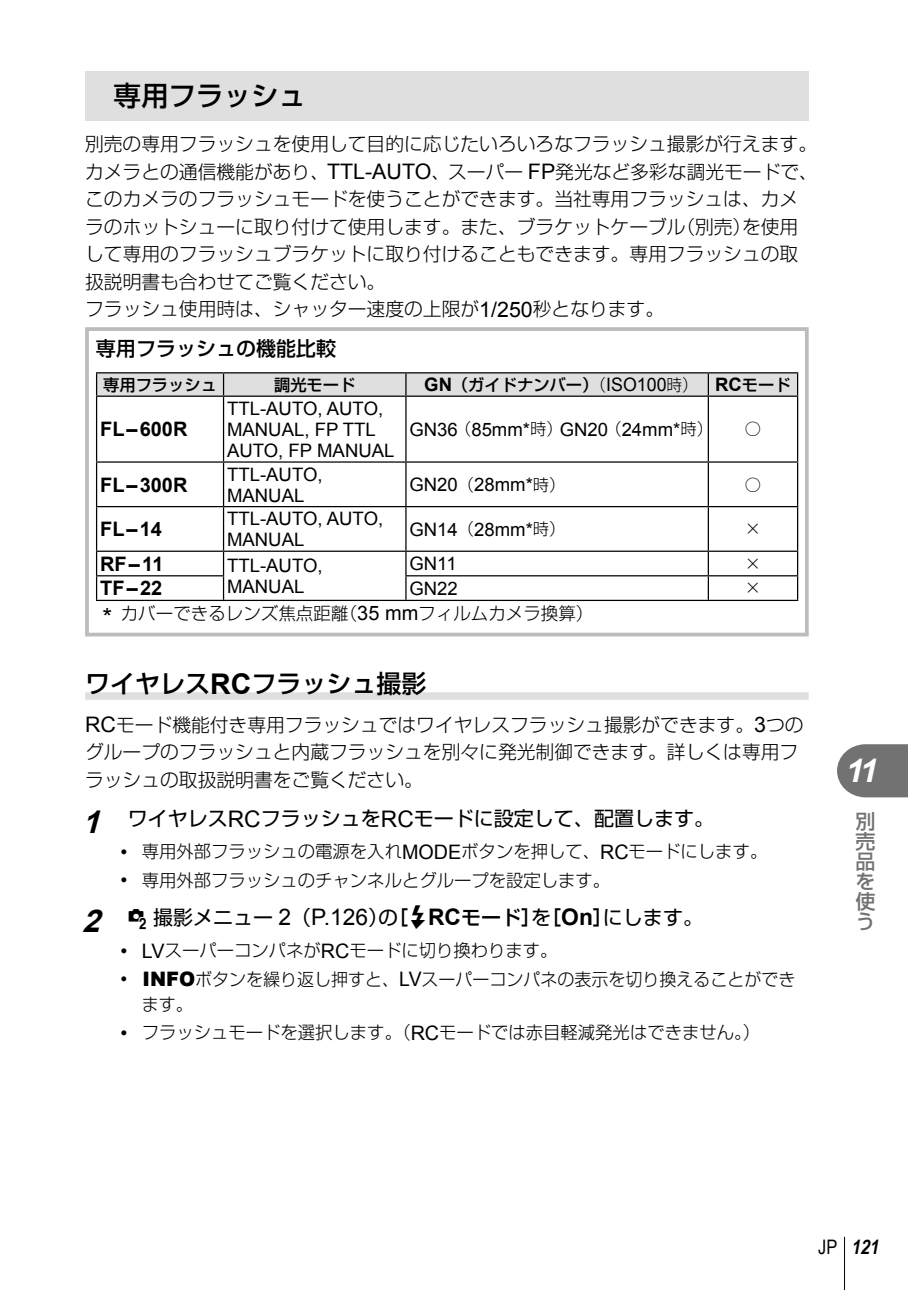
<style>
.page{position:relative;width:908px;height:1290px;background:#fff}
.page>*{position:absolute;margin:0;border:0;box-sizing:border-box;transform-origin:0 0}
.t1{font:italic 700 32.5px "Arial";color:#fff}
.t2{font:27.5px "Shin Go Pro Medium 90 msp RKSJ H";color:#000}
.t3{font:25px "Shin Go Pro Medium 90 msp RKSJ H";color:#000}
.t4{font:20px "Shin Go Pro Regular 90 msp RKSJ H";color:#000}
.t5{font:700 20px "Arial";color:#000}
.t6{font:20px "Shin Go Pro Medium 90 msp RKSJ H";color:#000}
.t7{font:20px/20px "Shin Go Pro Medium 90 msp RKSJ H";color:#727272;text-align:justify}
.t8{font:italic 700 20px "Arial Narrow";color:#000}
.t9{font:18.75px/27.5px "Shin Go Pro Light 90 msp RKSJ H";color:#000}
.t10{font:18.5px/21.2px "Arial";color:#000}
.t11{font:17.5px/25px "Shin Go Pro Light 90 msp RKSJ H";color:#000}
.t12{font:16.25px "Shin Go Pro Medium 90 msp RKSJ H";color:#000}
.t13{font:16.25px "Shin Go Pro Light 90 msp RKSJ H";color:#000}
.s1{font-family:"Arial";font-size:21.5px}
.s2{font-family:"Arial";font-weight:700;font-size:18.5px}
.s3{font-family:"Shin Go Pro Light 90 msp RKSJ H"}
.s4{font-family:"Arial";font-size:18.5px}
.s5{font-family:"Shin Go Pro Light 90 msp RKSJ H";font-size:16.25px}
.s6{font-family:"Arial";font-size:25px}
.s7{font-family:"Arial";font-size:20px}
.s8{font-family:"Arial";font-weight:700;font-size:28.5px}
.s9{font-family:"Arial";font-weight:700;font-style:italic;font-size:31.25px}
.s10{font-family:"Arial";font-size:22.75px}
.s11{font-family:"Olymp 12"}
.s12{font-family:"Shin Go Pro Medium 90 msp RKSJ H"}
.s13{font-family:"Olympus 1"}
.s14{font-family:"Arial";font-weight:700;font-size:22.75px}
.s15{font-family:"Arial";font-weight:900;font-size:20px}
.s16{font-weight:400;font-style:normal}
</style>
<div class="page">
<hr style="left:843px;top:1237px;width:1px;height:53px;background:#000">
<svg style="left:837px;top:744px;width:70px;height:53px;background:#7e7e7e"></svg>
<div style="left:85px;top:692px;width:723px;height:8px;background:#dfdfdf"></div>
<div style="left:85px;top:71px;width:723px;height:49px;background:#dfdfdf"></div>
<hr style="left:96px;top:372px;width:127px;height:1px;background:#000">
<hr style="left:223px;top:372px;width:183px;height:1px;background:#000">
<hr style="left:406px;top:372px;width:302px;height:1px;background:#000">
<hr style="left:708px;top:372px;width:89px;height:1px;background:#000">
<div style="left:96px;top:373px;width:701px;height:22px;background:#dfdfdf"></div>
<hr style="left:96px;top:395px;width:127px;height:2px;background:#000">
<hr style="left:96px;top:397px;width:1px;height:64px;background:#000">
<hr style="left:223px;top:395px;width:183px;height:2px;background:#000">
<hr style="left:223px;top:397px;width:1px;height:64px;background:#000">
<hr style="left:406px;top:395px;width:302px;height:2px;background:#000">
<hr style="left:405px;top:397px;width:1px;height:64px;background:#000">
<hr style="left:708px;top:395px;width:89px;height:2px;background:#000">
<hr style="left:707px;top:397px;width:1px;height:64px;background:#000">
<hr style="left:796px;top:397px;width:1px;height:64px;background:#000">
<hr style="left:96px;top:461px;width:127px;height:2px;background:#000">
<hr style="left:96px;top:463px;width:1px;height:43px;background:#000">
<hr style="left:223px;top:461px;width:183px;height:2px;background:#000">
<hr style="left:223px;top:463px;width:1px;height:43px;background:#000">
<hr style="left:406px;top:461px;width:302px;height:2px;background:#000">
<hr style="left:405px;top:463px;width:1px;height:43px;background:#000">
<hr style="left:708px;top:461px;width:89px;height:2px;background:#000">
<hr style="left:707px;top:463px;width:1px;height:43px;background:#000">
<hr style="left:796px;top:463px;width:1px;height:43px;background:#000">
<hr style="left:96px;top:506px;width:127px;height:1px;background:#000">
<hr style="left:96px;top:507px;width:1px;height:44px;background:#000">
<hr style="left:223px;top:506px;width:183px;height:1px;background:#000">
<hr style="left:223px;top:507px;width:1px;height:44px;background:#000">
<hr style="left:406px;top:506px;width:302px;height:1px;background:#000">
<hr style="left:405px;top:507px;width:1px;height:44px;background:#000">
<hr style="left:708px;top:506px;width:89px;height:1px;background:#000">
<hr style="left:707px;top:507px;width:1px;height:44px;background:#000">
<hr style="left:796px;top:507px;width:1px;height:44px;background:#000">
<hr style="left:96px;top:551px;width:127px;height:1px;background:#000">
<hr style="left:223px;top:551px;width:183px;height:1px;background:#000">
<hr style="left:406px;top:551px;width:302px;height:1px;background:#000">
<hr style="left:708px;top:551px;width:89px;height:1px;background:#000">
<hr style="left:96px;top:575px;width:128px;height:1px;background:#000">
<svg style="left:96px;top:552px;width:1px;height:48px"></svg>
<svg style="left:223px;top:552px;width:1px;height:48px"></svg>
<hr style="left:405px;top:575px;width:303px;height:1px;background:#000">
<svg style="left:405px;top:552px;width:1px;height:48px"></svg>
<hr style="left:708px;top:575px;width:89px;height:1px;background:#000">
<svg style="left:707px;top:552px;width:1px;height:48px"></svg>
<hr style="left:96px;top:600px;width:701px;height:1px;background:#000">
<div style="left:85px;top:327px;width:723px;height:309px;border:4px solid #bcbcbc"></div>
<h2 class="t2" style="left:113px;top:85px;width:194px">専用フラッシュ</h2>
<p class="t9" style="left:85px;top:133px;width:734px">別売の専用フラッシュを使用して目的に応じたいろいろなフラッシュ撮影が行えます。カメラとの通信機能があり、<span class="s1">TTL-AUTO</span>、スーパー <span class="s1">FP</span>発光など多彩な調光モードで、このカメラのフラッシュモードを使うことができます。当社専用フラッシュは、カメラのホットシューに取り付けて使用します。また、ブラケットケーブル（別売）を使用して専用のフラッシュブラケットに取り付けることもできます。専用フラッシュの取扱説明書も合わせてご覧ください。<br>フラッシュ使用時は、シャッター速度の上限が<span class="s1">1/250</span>秒となります。</p>
<p class="t6" style="left:96px;top:341px;width:242px">専用フラッシュの機能比較</p>
<p class="t12" style="left:103px;top:378px;width:115px">専用フラッシュ</p>
<p class="t12" style="left:274px;top:378px;width:83px">調光モード</p>
<p class="t12" style="left:424px;top:378px;width:368px"><span class="s2">GN</span>（ガイドナンバー）<span class="s3">（</span><span class="s4">ISO100</span><span class="s3">時）</span> <span class="s2">RC</span>モード</p>
<p class="t5" style="left:100px;top:418px;width:89px">FL – 600R</p>
<p class="t10" style="left:227px;top:398px;width:169px">TTL-AUTO, AUTO,<br>MANUAL, FP TTL<br>AUTO, FP MANUAL</p>
<p class="t10" style="left:409px;top:419px;width:305px">GN36<span class="s5">（</span>85mm*<span class="s5">時）</span>GN20<span class="s5">（</span>24mm*<span class="s5">時）</span></p>
<p class="t13" style="left:744px;top:423px;width:18px">○</p>
<p class="t5" style="left:100px;top:473px;width:89px">FL – 300R</p>
<p class="t10" style="left:227px;top:463px;width:97px">TTL-AUTO,<br>MANUAL</p>
<p class="t10" style="left:409px;top:474px;width:157px">GN20<span class="s5">（</span>28mm*<span class="s5">時）</span></p>
<p class="t13" style="left:744px;top:478px;width:18px">○</p>
<p class="t5" style="left:100px;top:518px;width:63px">FL – 14</p>
<p class="t10" style="left:227px;top:508px;width:157px">TTL-AUTO, AUTO,<br>MANUAL</p>
<p class="t10" style="left:409px;top:519px;width:157px">GN14<span class="s5">（</span>28mm*<span class="s5">時）</span></p>
<p class="t13" style="left:744px;top:523px;width:18px">×</p>
<p class="t5" style="left:100px;top:553px;width:65px">RF – 11</p>
<p class="t10" style="left:227px;top:555px;width:97px">TTL-AUTO,<br>MANUAL</p>
<p class="t10" style="left:409px;top:553px;width:49px">GN11</p>
<p class="t13" style="left:744px;top:557px;width:18px">×</p>
<p class="t5" style="left:100px;top:577px;width:64px">TF – 22</p>
<p class="t10" style="left:409px;top:578px;width:50px">GN22</p>
<p class="t13" style="left:744px;top:582px;width:18px">×</p>
<p class="t11" style="left:102px;top:603px;width:492px"><span class="s6">*</span> カバーできるレンズ焦点距離（<span class="s7">35 mm</span>フィルムカメラ換算）</p>
<h3 class="t3" style="left:85px;top:674px;width:343px">ワイヤレス<span class="s8">RC</span>フラッシュ撮影</h3>
<p class="t9" style="left:85px;top:713px;width:719px"><span class="s1">RC</span>モード機能付き専用フラッシュではワイヤレスフラッシュ撮影ができます。<span class="s1">3</span>つのグループのフラッシュと内蔵フラッシュを別々に発光制御できます。詳しくは専用フラッシュの取扱説明書をご覧ください。</p>
<p class="t4" style="left:82px;top:811px;width:633px"><span class="s9">1</span> ワイヤレス<span class="s10">RC</span>フラッシュを<span class="s10">RC</span>モードに設定して、配置します。</p>
<p class="t11" style="left:120px;top:841px;width:648px"><span class="s7">•</span> 専用外部フラッシュの電源を入れ<span class="s7">MODE</span>ボタンを押して、<span class="s7">RC</span>モードにします。</p>
<p class="t11" style="left:120px;top:870px;width:491px"><span class="s7">•</span> 専用外部フラッシュのチャンネルとグループを設定します。</p>
<p class="t4" style="left:82px;top:909px;width:622px"><span class="s9">2</span> <span class="s11">X</span> 撮影メニュー <span class="s10">2</span>（<span class="s10">P.126</span>）の<span class="s12">［</span><span class="s13">#</span><span class="s14">RC</span><span class="s12">モード］</span>を<span class="s12">［</span><span class="s14">On</span><span class="s12">］</span>にします。</p>
<p class="t11" style="left:120px;top:940px;width:438px"><span class="s7">• LV</span>スーパーコンパネが<span class="s7">RC</span>モードに切り換わります。</p>
<p class="t11" style="left:142px;top:969px;width:654px;text-indent:-21px"><span class="s7">•</span> <span class="s15">INFO</span>ボタンを繰り返し押すと、<span class="s7">LV</span>スーパーコンパネの表示を切り換えることができます。</p>
<p class="t11" style="left:120px;top:1022px;width:640px"><span class="s7">•</span> フラッシュモードを選択します。（<span class="s7">RC</span>モードでは赤目軽減発光はできません。）</p>
<h1 class="t1" style="left:845px;top:753px;width:34px">11</h1>
<p class="t7" style="left:855px;top:814px;width:21px">別売品を使う</p>
<p class="t8" style="left:817px;top:1235px;width:66px"><span class="s16">JP</span> 121</p>
</div>
